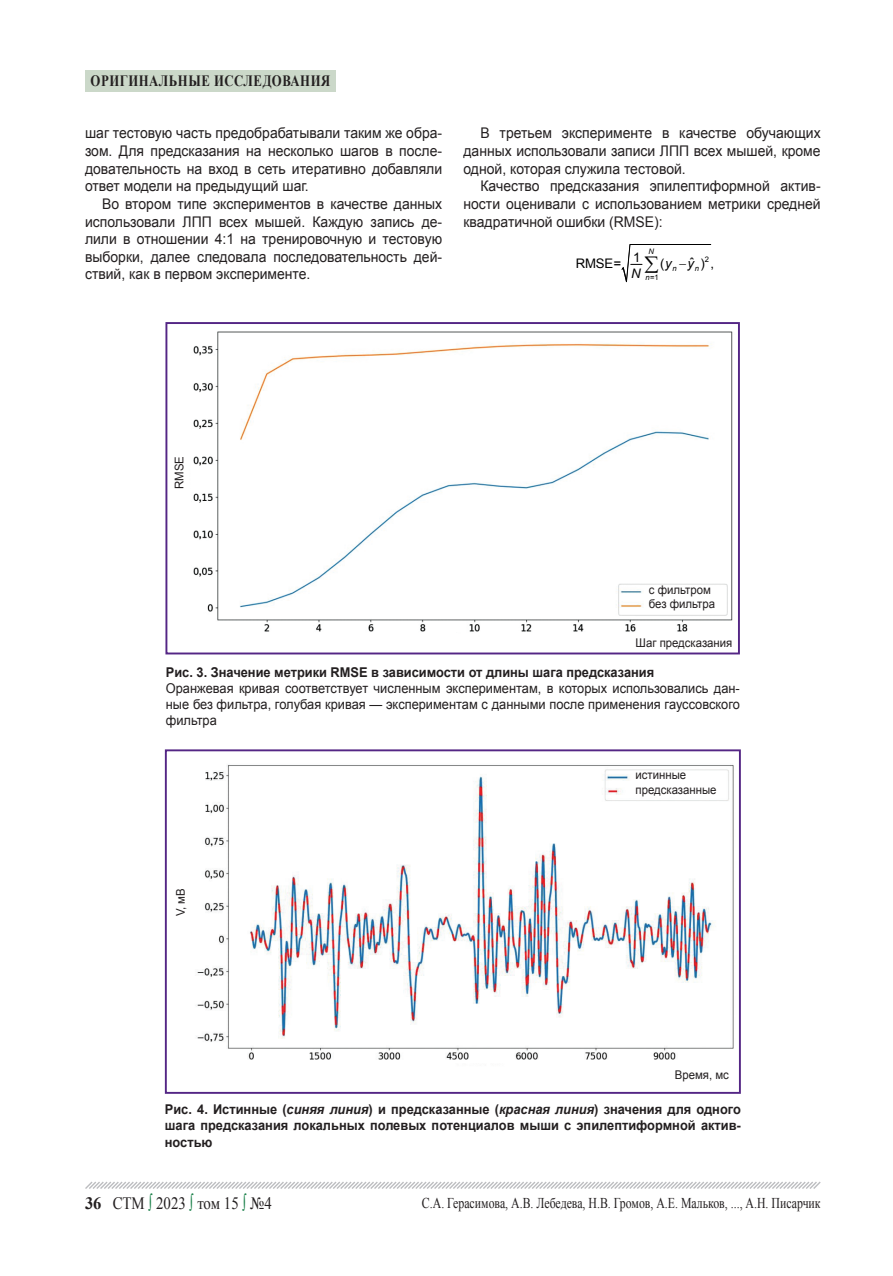
<style>
.page{position:relative;width:893px;height:1276px;background:#fff}
.page>*{position:absolute;margin:0;border:0;box-sizing:border-box;transform-origin:0 0}
.t1{font:17.4px "Times New Roman";color:#231f20;scale:.86 1}
.t2{font:700 15.75px "Times New Roman";letter-spacing:.04em;color:#231f20;scale:.81 1}
.t3{font:15px "Times New Roman";color:#231f20;scale:.79 1}
.t4{font:14.7px/17.7px "Arial";color:#231f20;text-align:justify;scale:.95 1}
.t5{font:700 13.5px/16.2px "Arial";color:#231f20;text-align:justify;scale:.95 1}
.t6{font:13.5px/16.2px "Arial";color:#231f20;text-align:justify;scale:.95 1}
.t7{font:13.2px "Arial";color:#000}
.t8{font:italic 13.2px "Arial";color:#000}
.t9{font:12px/14.4px "Arial";color:#231f20;scale:.95 1}
.t10{font:7.65px "Arial";color:#000}
.t11{font:italic 7.65px "Arial";color:#000}
.s1{font-style:italic}
.s2{font-style:normal}
.s3{font-weight:700}
.s4{color:#127c43}
</style>
<div class="page">
<svg style="left:85px;top:1181px;width:736px;height:8px"></svg>
<div style="left:85px;top:70px;width:251px;height:21px;background:#cbd8c9"></div>
<img style="left:197px;top:764px;width:537px;height:296px">
<div style="left:165px;top:749px;width:576px;height:344px;border:2px solid #542685"></div>
<img style="left:193px;top:331px;width:540px;height:301px">
<div style="left:165px;top:322px;width:575px;height:332px;border:2px solid #542685"></div>
<svg style="left:622px;top:244px;width:89px;height:38px"></svg>
<p class="t2" style="left:91px;top:70px;width:297px">оригинальные исследования</p>
<p class="t4" style="left:85px;top:124px;width:377px">шаг тестовую часть предобрабатывали таким же обра&shy;зом. Для предсказания на несколько шагов в после&shy;довательность на вход в сеть итеративно добавляли ответ модели на предыдущий шаг.</p>
<p class="t4" style="left:85px;top:195px;width:377px;text-indent:17px">Во втором типе экспериментов в качестве данных использовали ЛПП всех мышей. Каждую запись де&shy;лили в отношении 4:1 на тренировочную и тестовую выборки, далее следовала последовательность дей&shy;ствий, как в первом эксперименте.</p>
<p class="t2" style="left:87px;top:70px;width:158px">биотехнологии</p>
<p class="t4" style="left:463px;top:124px;width:377px;text-indent:17px">В третьем эксперименте в качестве обучающих данных использовали записи ЛПП всех мышей, кроме одной, которая служила тестовой.</p>
<p class="t4" style="left:463px;top:177px;width:377px;text-indent:17px">Качество предсказания эпилептиформной актив&shy;ности оценивали с использованием метрики средней квадратичной ошибки (RMSE):</p>
<p class="t7" style="left:633px;top:248px;width:9px">1</p>
<p class="t10" style="left:705px;top:254px;width:6px">2</p>
<p class="t10" style="left:645px;top:272px;width:15px"><span class="s1">n</span>=1</p>
<p class="t11" style="left:648px;top:247px;width:7px">N</p>
<p class="t7" style="left:690px;top:253px;width:6px">ˆ</p>
<p class="t7" style="left:576px;top:254px;width:47px">RMSE<span class="s1">=</span></p>
<p class="t8" style="left:660px;top:254px;width:35px"><span class="s2">(</span>y y</p>
<p class="t7" style="left:700px;top:254px;width:15px">) ,</p>
<p class="t11" style="left:673px;top:264px;width:6px">n</p>
<p class="t8" style="left:631px;top:265px;width:11px">N</p>
<p class="t11" style="left:695px;top:264px;width:6px">n</p>
<p class="t9" style="left:172px;top:489px;width:36px;rotate:-90deg">RMSE</p>
<p class="t9" style="left:649px;top:583px;width:71px;line-height:13.5px">с фильтром без фильтра</p>
<p class="t9" style="left:636px;top:635px;width:104px">Шаг предсказания</p>
<p class="t5" style="left:166px;top:664px;width:516px">Рис. 3. Значение метрики RMSE в зависимости от длины шага предсказания</p>
<p class="t6" style="left:166px;top:680px;width:606px">Оранжевая кривая соответствует численным экспериментам, в которых использовались дан&shy;ные без фильтра, голубая кривая — экспериментам с данными после применения гауссовского фильтра</p>
<p class="t9" style="left:174px;top:916px;width:31px;rotate:-90deg">V, мВ</p>
<p class="t9" style="left:635px;top:768px;width:87px">истинные предсказанные</p>
<p class="t9" style="left:675px;top:1067px;width:59px">Время, мс</p>
<p class="t5" style="left:165px;top:1101px;width:608px">Рис. 4. Истинные (<span class="s1">синяя линия</span>) и предсказанные (<span class="s1">красная линия</span>) значения для одного шага предсказания локальных полевых потенциалов мыши с эпилептиформной актив&shy;ностью</p>
<p class="t1" style="left:85px;top:1191px;width:219px"><span class="s3">36</span> СТМ <span class="s4">∫</span> 2023 <span class="s4">∫</span> том 15 <span class="s4">∫</span> №4</p>
<p class="t3" style="left:422px;top:1192px;width:506px">С.А. Герасимова, А.В. Лебедева, Н.В. Громов, А.Е. Мальков, ..., А.Н. Писарчик</p>
</div>
